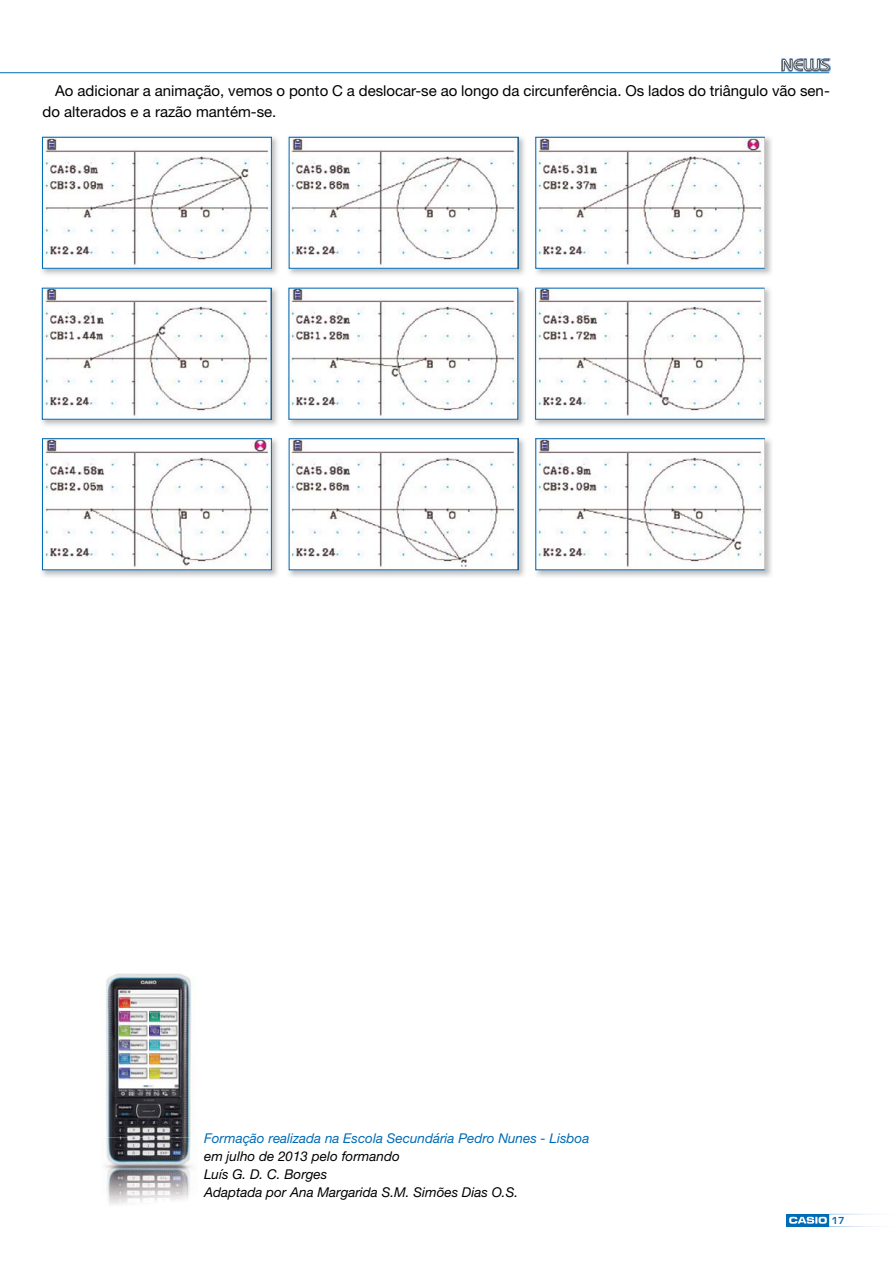
<style>
.page{position:relative;width:893px;height:1263px;background:#fff}
.page>*{position:absolute;margin:0;border:0;box-sizing:border-box;transform-origin:0 0}
.t1{font:15px/21px "Helvetica Neue LT Std";color:#000}
.t2{font:italic 13.5px/18px "Helvetica Neue LT Std";color:#000}
.t3{font:italic 13.5px "Helvetica Neue LT Std";color:#006bb6}
.t4{font:700 10.5px "Eurostile";color:#006bb6}
</style>
<div class="page">
<div style="left:786px;top:1214px;width:43px;height:13px;background:#006bb6"></div>
<svg style="left:789px;top:1214px;width:89px;height:13px"></svg>
<hr style="left:0;top:72px;width:829px;height:1px;background:#006bb6">
<img style="left:781px;top:58px;width:49px;height:14px">
<svg style="left:782px;top:59px;width:47px;height:12px"></svg>
<img style="left:535px;top:136px;width:237px;height:139px">
<img style="left:537px;top:139px;width:226px;height:128px">
<div style="left:535px;top:137px;width:230px;height:132px;border:1px solid #006bb6"></div>
<img style="left:41px;top:136px;width:237px;height:139px">
<img style="left:44px;top:139px;width:226px;height:128px">
<div style="left:42px;top:137px;width:230px;height:132px;border:1px solid #006bb6"></div>
<img style="left:288px;top:136px;width:237px;height:139px">
<img style="left:291px;top:139px;width:225px;height:128px">
<div style="left:289px;top:137px;width:229px;height:132px;border:1px solid #006bb6"></div>
<img style="left:535px;top:287px;width:236px;height:139px">
<img style="left:537px;top:290px;width:226px;height:128px">
<img style="left:41px;top:287px;width:237px;height:139px">
<img style="left:44px;top:290px;width:226px;height:128px">
<div style="left:42px;top:288px;width:230px;height:132px;border:1px solid #006bb6"></div>
<img style="left:288px;top:287px;width:237px;height:139px">
<img style="left:291px;top:290px;width:225px;height:128px">
<img style="left:535px;top:439px;width:237px;height:138px">
<img style="left:537px;top:440px;width:226px;height:128px">
<div style="left:535px;top:438px;width:230px;height:132px;border:1px solid #006bb6"></div>
<img style="left:41px;top:439px;width:237px;height:138px">
<img style="left:44px;top:440px;width:226px;height:128px">
<div style="left:42px;top:438px;width:230px;height:132px;border:1px solid #006bb6"></div>
<img style="left:288px;top:438px;width:237px;height:139px">
<img style="left:291px;top:440px;width:225px;height:128px">
<div style="left:289px;top:438px;width:229px;height:132px;border:1px solid #006bb6"></div>
<img style="left:108px;top:1195px;width:41px;height:10px">
<img style="left:104px;top:973px;width:90px;height:222px">
<img style="left:104px;top:1138px;width:45px;height:6px">
<img style="left:149px;top:1138px;width:46px;height:45px">
<p class="t1" style="left:42px;top:82px;width:789px;text-indent:13px">Ao adicionar a animação, vemos o ponto C a deslocar-se ao longo da circunferência. Os lados do triângulo vão sen&shy;do alterados e a razão mantém-se.</p>
<p class="t3" style="left:204px;top:1133px;width:387px">Formação realizada na Escola Secundária Pedro Nunes - Lisboa</p>
<p class="t2" style="left:204px;top:1149px;width:316px">em julho de 2013 pelo formando<br>Luís G. D. C. Borges<br>Adaptada por Ana Margarida S.M. Simões Dias O.S.</p>
<p class="t4" style="left:831px;top:1216px;width:15px">17</p>
</div>
